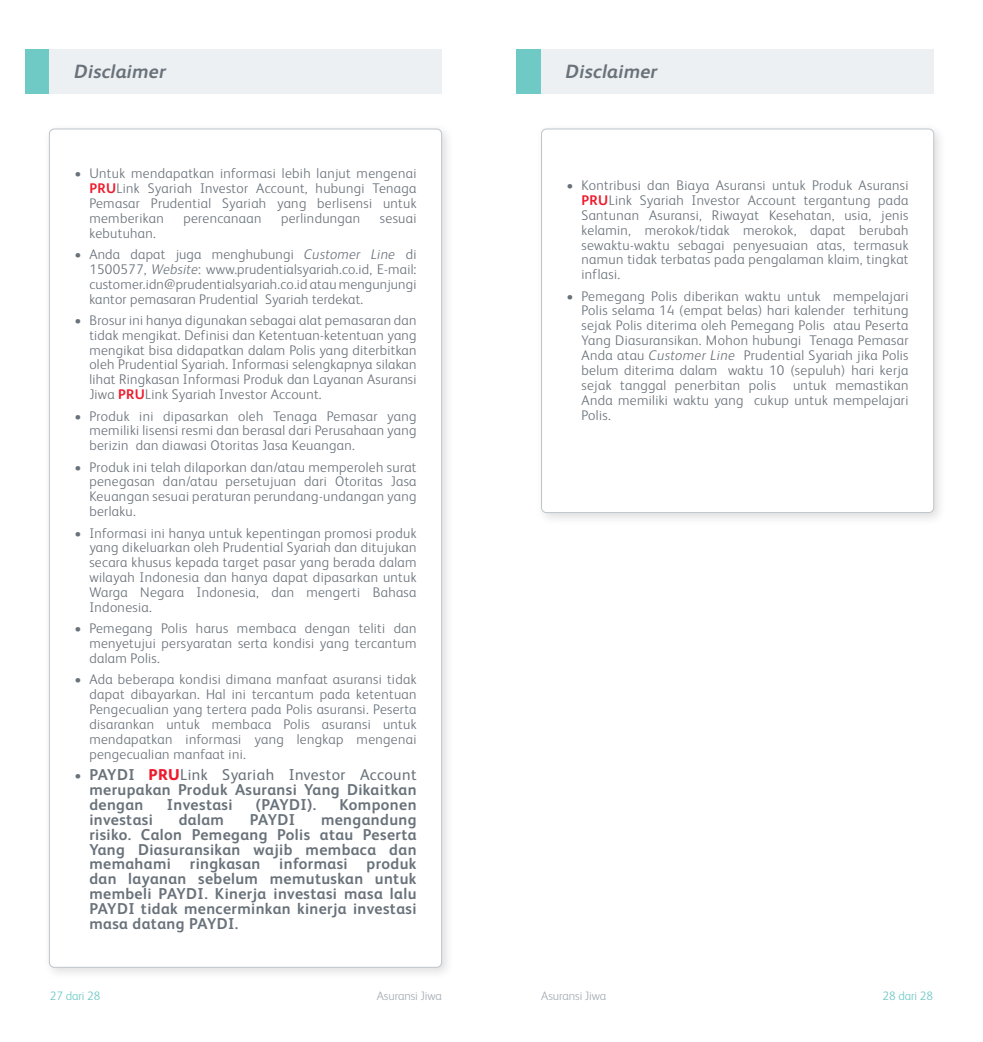
<style>
.page{position:relative;width:983px;height:1042px;background:#fff}
.page>*{position:absolute;margin:0;border:0;box-sizing:border-box;transform-origin:0 0}
.t1{font:italic 700 19.25px "FS Albert Pro";letter-spacing:.015em;color:#69727a}
.t2{font:700 15.75px/14.9px "FS Albert Pro";letter-spacing:.025em;color:#69727a;text-align:justify}
.t3{font:300 14px/14.9px "FS Albert Pro";letter-spacing:.025em;color:#69727a;text-align:justify}
.t4{font:300 12.25px "FS Albert Pro";letter-spacing:-.005em;color:#a3acb2}
.t5{font:300 12.25px "FS Albert Pro";letter-spacing:-.005em;color:#6fc9c5}
.s1{font-weight:700;color:#ed1b2d}
.s2{font-style:italic}
.s3{font-weight:300;font-size:14px}
.s4{font-weight:800;color:#ed1b2d}
.s5{font-weight:400}
</style>
<div class="page">
<div style="left:516px;top:50px;width:25px;height:44px;background:#6fc9c5"></div>
<div style="left:541px;top:50px;width:392px;height:44px;background:#edf0f2"></div>
<div style="left:25px;top:50px;width:25px;height:44px;background:#6fc9c5"></div>
<div style="left:50px;top:50px;width:391px;height:44px;background:#edf0f2"></div>
<div style="left:535px;top:123px;width:411px;height:403px;background:#231f20;opacity:.15"></div>
<div style="left:541px;top:129px;width:392px;height:383px;background:#fff;border-radius:5px"></div>
<div style="left:541px;top:129px;width:392px;height:384px;border:1px solid #bec5ca;border-radius:5px"></div>
<div style="left:43px;top:123px;width:411px;height:857px;background:#231f20;opacity:.15"></div>
<div style="left:49px;top:129px;width:392px;height:838px;background:#fff;border-radius:5px"></div>
<h1 class="t1" style="left:74px;top:57px;width:93px">Disclaimer</h1>
<h1 class="t1" style="left:566px;top:57px;width:93px">Disclaimer</h1>
<p class="t3" style="left:89px;top:165px;width:328px;text-indent:-15px">• Untuk mendapatkan informasi lebih lanjut mengenai <span class="s1">PRU</span>Link Syariah Investor Account, hubungi Tenaga Pemasar Prudential Syariah yang berlisensi untuk memberikan</p>
<p class="t3" style="left:183px;top:210px;width:80px">perencanaan</p>
<p class="t3" style="left:281px;top:210px;width:81px">perlindungan</p>
<p class="t3" style="left:380px;top:210px;width:38px">sesuai</p>
<p class="t3" style="left:89px;top:224px;width:68px">kebutuhan.</p>
<p class="t3" style="left:89px;top:246px;width:328px;text-indent:-15px">• Anda dapat juga menghubungi <span class="s2">Customer Line</span> di 1500577, <span class="s2">Website</span>: www.prudentialsyariah.co.id, E-mail: customer.idn@prudentialsyariah.co.id atau mengunjungi kantor pemasaran Prudential Syariah terdekat.</p>
<p class="t3" style="left:89px;top:312px;width:328px;text-indent:-15px">• Brosur ini hanya digunakan sebagai alat pemasaran dan tidak mengikat. Definisi dan Ketentuan-ketentuan yang mengikat bisa didapatkan dalam Polis yang diterbitkan oleh Prudential Syariah. Informasi selengkapnya silakan lihat Ringkasan Informasi Produk dan Layanan Asuransi Jiwa <span class="s1">PRU</span>Link Syariah Investor Account.</p>
<p class="t3" style="left:89px;top:407px;width:328px;text-indent:-15px">• Produk ini dipasarkan oleh Tenaga Pemasar yang memiliki lisensi resmi dan berasal dari Perusahaan yang berizin dan diawasi Otoritas Jasa Keuangan.</p>
<p class="t3" style="left:89px;top:458px;width:328px;text-indent:-15px">• Produk ini telah dilaporkan dan/atau memperoleh surat penegasan dan/atau persetujuan dari Otoritas Jasa Keuangan sesuai peraturan perundang-undangan yang berlaku.</p>
<p class="t3" style="left:89px;top:524px;width:328px;text-indent:-15px">• Informasi ini hanya untuk kepentingan promosi produk yang dikeluarkan oleh Prudential Syariah dan ditujukan secara khusus kepada target pasar yang berada dalam wilayah Indonesia dan hanya dapat dipasarkan untuk Warga Negara Indonesia, dan mengerti Bahasa Indonesia.</p>
<p class="t3" style="left:89px;top:620px;width:328px;text-indent:-15px">• Pemegang Polis harus membaca dengan teliti dan menyetujui persyaratan serta kondisi yang tercantum dalam Polis.</p>
<p class="t3" style="left:89px;top:671px;width:328px;text-indent:-15px">• Ada beberapa kondisi dimana manfaat asuransi tidak dapat dibayarkan. Hal ini tercantum pada ketentuan Pengecualian yang tertera pada Polis asuransi. Peserta disarankan untuk membaca Polis asuransi untuk mendapatkan informasi yang lengkap mengenai pengecualian manfaat ini.</p>
<p class="t2" style="left:89px;top:766px;width:328px;text-indent:-15px"><span class="s3">•</span> PAYDI <span class="s4">PRU</span><span class="s5">Link Syariah Investor Account </span>merupakan Produk Asuransi Yang Dikaitkan dengan</p>
<p class="t2" style="left:167px;top:796px;width:67px">Investasi</p>
<p class="t2" style="left:256px;top:796px;width:62px">(PAYDI).</p>
<p class="t2" style="left:339px;top:796px;width:78px">Komponen</p>
<p class="t2" style="left:89px;top:811px;width:328px;text-indent:231px">mengandung risiko. Calon Pemegang Polis atau Peserta Yang Diasuransikan wajib membaca dan memahami ringkasan informasi produk dan layanan sebelum memutuskan untuk membeli PAYDI. Kinerja investasi masa lalu PAYDI tidak mencerminkan kinerja investasi masa datang PAYDI.</p>
<p class="t2" style="left:89px;top:811px;width:65px">investasi</p>
<p class="t2" style="left:179px;top:811px;width:47px">dalam</p>
<p class="t2" style="left:250px;top:811px;width:47px">PAYDI</p>
<p class="t3" style="left:581px;top:177px;width:328px;text-indent:-15px">• Kontribusi dan Biaya Asuransi untuk Produk Asuransi <span class="s1">PRU</span>Link Syariah Investor Account tergantung pada Santunan Asuransi, Riwayat Kesehatan, usia, jenis kelamin, merokok/tidak merokok, dapat berubah sewaktu-waktu sebagai penyesuaian atas, termasuk namun tidak terbatas pada pengalaman klaim, tingkat inflasi.</p>
<p class="t3" style="left:581px;top:287px;width:328px;text-indent:-15px">• Pemegang Polis diberikan waktu untuk mempelajari Polis selama 14 (empat belas) hari kalender terhitung sejak Polis diterima oleh Pemegang Polis atau Peserta Yang Diasuransikan. Mohon hubungi Tenaga Pemasar Anda atau <span class="s2">Customer Line</span> Prudential Syariah jika Polis belum diterima dalam waktu 10 (sepuluh) hari kerja sejak tanggal penerbitan polis untuk memastikan Anda memiliki waktu yang cukup untuk mempelajari Polis.</p>
<p class="t5" style="left:50px;top:987px;width:52px">27 dari 28</p>
<p class="t4" style="left:377px;top:987px;width:66px">Asuransi Jiwa</p>
<p class="t4" style="left:541px;top:987px;width:66px">Asuransi Jiwa</p>
<p class="t5" style="left:882px;top:987px;width:52px">28 dari 28</p>
</div>
